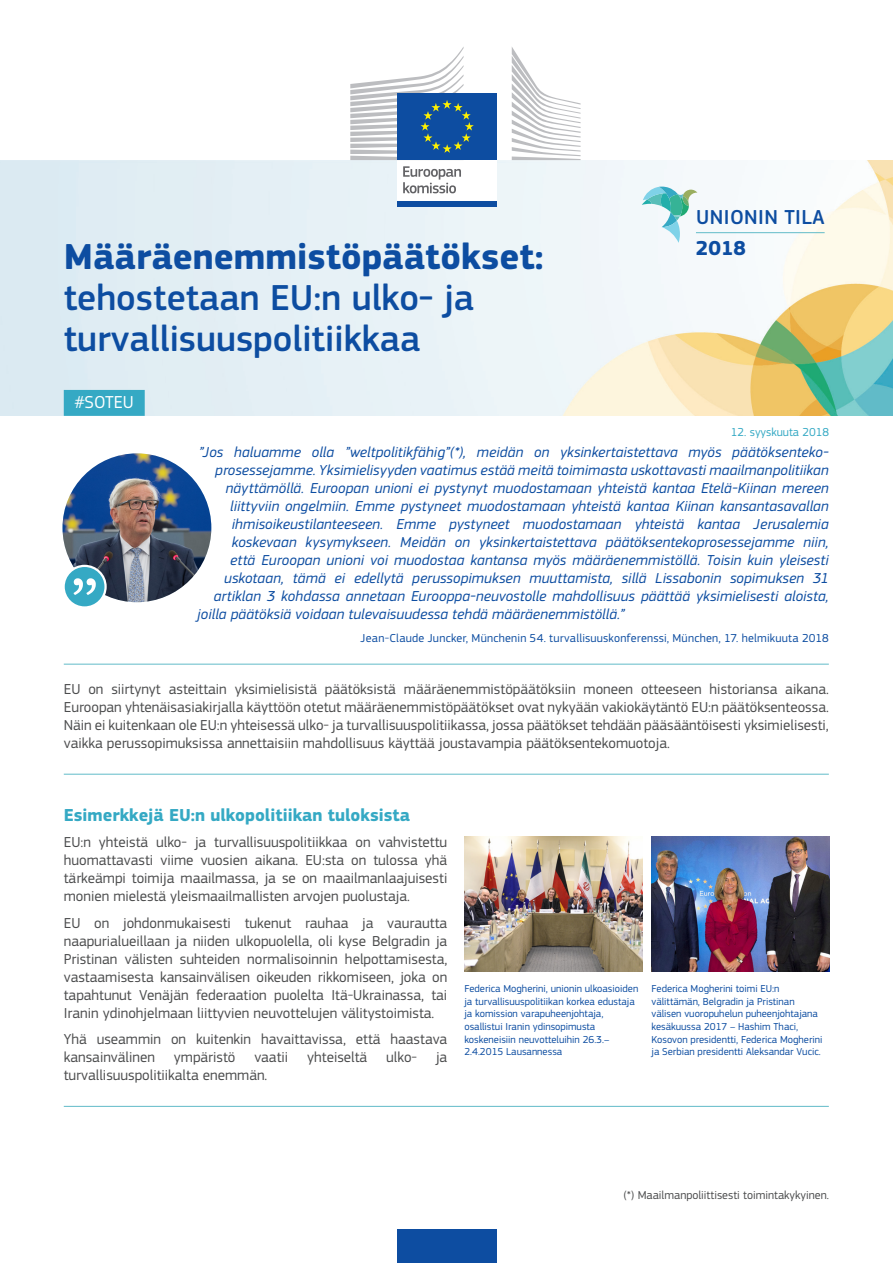
<style>
.page{position:relative;width:893px;height:1263px;background:#fff}
.page>*{position:absolute;margin:0;border:0;box-sizing:border-box;transform-origin:0 0}
.doc_title{font:500 37.5px/41.2px "EC Square Sans Pro";color:#0d4da1}
.theme1{font:500 21px "EC Square Sans Pro";letter-spacing:.02em;color:#0d4da1}
.theme2{font:700 21px "EC Square Sans Pro";color:#0d4da1}
.title_2_1{font:700 18px "EC Square Sans Pro";color:#35a9c4}
.tweet{font:18px "EC Square Sans Pro";color:#fff}
.quote{font:italic 15px "EC Square Sans Pro";letter-spacing:.005em;color:#0d4da1}
.body{font:15px/18px "EC Square Sans Pro";color:#4b4c4d;text-align:justify}
.body_inter{font:15px/18px "EC Square Sans Pro";color:#4b4c4d;text-align:justify}
.body_inter_copy{font:15px/18px "EC Square Sans Pro";color:#4b4c4d}
.quote_auth{font:12px "EC Square Sans Pro";letter-spacing:.02em;color:#0d4da1}
.note{font:12px "EC Square Sans Pro";color:#4b4c4d}
.doc_date{font:12px "EC Square Sans Pro";color:#35a9c4}
.photo_caption{font:10.5px/12.6px "EC Square Sans Pro";color:#0d4da1}
.s1{font-weight:700}
</style>
<div class="page">
<img style="left:0;top:160px;width:893px;height:256px">
<div style="left:64px;top:390px;width:81px;height:26px;background:#35a9c4"></div>
<hr style="left:696px;top:232px;width:129px;height:1px;background:#61bbc8">
<img style="left:63px;top:453px;width:148px;height:149px;border-radius:74px">
<hr style="left:64px;top:664px;width:765px;height:1px;background:#61bbc8">
<hr style="left:64px;top:774px;width:765px;height:1px;background:#61bbc8">
<hr style="left:64px;top:1106px;width:765px;height:1px;background:#61bbc8">
<svg style="left:642px;top:187px;width:55px;height:56px"></svg>
<div style="left:64px;top:566px;width:42px;height:41px;background:#35a9c4;border-radius:50%"></div>
<div style="left:63px;top:565px;width:44px;height:44px;border:2px solid #fff;border-radius:50%"></div>
<svg style="left:73px;top:578px;width:23px;height:17px"></svg>
<img style="left:464px;top:836px;width:178px;height:135px">
<img style="left:651px;top:836px;width:178px;height:135px">
<div style="left:397px;top:158px;width:100px;height:44px;background:#fff"></div>
<div style="left:397px;top:201px;width:100px;height:6px;background:#0d4da1"></div>
<svg style="left:512px;top:47px;width:69px;height:113px"></svg>
<div style="left:397px;top:94px;width:100px;height:66px;background:#0d4da1"></div>
<svg style="left:350px;top:47px;width:124px;height:113px"></svg>
<svg style="left:403px;top:166px;width:58px;height:27px"></svg>
<div style="left:397px;top:1229px;width:100px;height:34px;background:#0d4da1"></div>
<p class="doc_title" style="left:64px;top:237px;width:481px"><span class="s1">Määräenemmistöpäätökset: </span>tehostetaan EU:n ulko- ja turvallisuuspolitiikkaa</p>
<p class="tweet" style="left:75px;top:392px;width:61px">#SOTEU</p>
<p class="theme1" style="left:696px;top:205px;width:130px">UNIONIN TILA</p>
<p class="theme2" style="left:696px;top:236px;width:52px">2018</p>
<p class="doc_date" style="left:731px;top:425px;width:100px">12. syyskuuta 2018</p>
<p class="quote" style="left:199px;top:444px;width:631px">”Jos haluamme olla ”weltpolitikfähig”(*), meidän on yksinkertaistettava myös päätöksenteko-</p>
<p class="quote" style="left:215px;top:462px;width:615px">prosessejamme. Yksimielisyyden vaatimus estää meitä toimimasta uskottavasti maailmanpolitiikan</p>
<p class="quote" style="left:226px;top:480px;width:605px">näyttämöllä. Euroopan unioni ei pystynyt muodostamaan yhteistä kantaa Etelä-Kiinan mereen</p>
<p class="quote" style="left:230px;top:498px;width:600px">liittyviin ongelmiin. Emme pystyneet muodostamaan yhteistä kantaa Kiinan kansantasavallan</p>
<p class="quote" style="left:232px;top:516px;width:598px">ihmisoikeustilanteeseen. Emme pystyneet muodostamaan yhteistä kantaa Jerusalemia</p>
<p class="quote" style="left:232px;top:534px;width:598px">koskevaan kysymykseen. Meidän on yksinkertaistettava päätöksentekoprosessejamme niin,</p>
<p class="quote" style="left:230px;top:552px;width:600px">että Euroopan unioni voi muodostaa kantansa myös määräenemmistöllä. Toisin kuin yleisesti</p>
<p class="quote" style="left:224px;top:570px;width:606px">uskotaan, tämä ei edellytä perussopimuksen muuttamista, sillä Lissabonin sopimuksen 31</p>
<p class="quote" style="left:214px;top:588px;width:616px">artiklan 3 kohdassa annetaan Eurooppa-neuvostolle mahdollisuus päättää yksimielisesti aloista,</p>
<p class="quote" style="left:197px;top:606px;width:429px">joilla päätöksiä voidaan tulevaisuudessa tehdä määräenemmistöllä.”</p>
<p class="quote_auth" style="left:361px;top:631px;width:470px">Jean-Claude Juncker, Münchenin 54. turvallisuuskonferenssi, München, 17. helmikuuta 2018</p>
<p class="body_inter" style="left:64px;top:680px;width:767px">EU on siirtynyt asteittain yksimielisistä päätöksistä määräenemmistöpäätöksiin moneen otteeseen historiansa aikana.<br>Euroopan yhtenäisasiakirjalla käyttöön otetut määräenemmistöpäätökset ovat nykyään vakiokäytäntö EU:n päätöksenteossa.<br>Näin ei kuitenkaan ole EU:n yhteisessä ulko- ja turvallisuuspolitiikassa, jossa päätökset tehdään pääsääntöisesti yksimielisesti, vaikka perussopimuksissa annettaisiin mahdollisuus käyttää joustavampia päätöksentekomuotoja.</p>
<p class="title_2_1" style="left:64px;top:804px;width:348px">Esimerkkejä EU:n ulkopolitiikan tuloksista</p>
<p class="body" style="left:64px;top:833px;width:385px">EU:n yhteistä ulko- ja turvallisuuspolitiikkaa on vahvistettu huomattavasti viime vuosien aikana. EU:sta on tulossa yhä tärkeämpi toimija maailmassa, ja se on maailmanlaajuisesti monien mielestä yleismaailmallisten arvojen puolustaja.</p>
<p class="body" style="left:64px;top:914px;width:385px">EU on johdonmukaisesti tukenut rauhaa ja vaurautta naapurialueillaan ja niiden ulkopuolella, oli kyse Belgradin ja Pristinan välisten suhteiden normalisoinnin helpottamisesta, vastaamisesta kansainvälisen oikeuden rikkomiseen, joka on tapahtunut Venäjän federaation puolelta Itä-Ukrainassa, tai Iranin ydinohjelmaan liittyvien neuvottelujen välitystoimista.</p>
<p class="body_inter_copy" style="left:64px;top:1030px;width:385px">Yhä useammin on kuitenkin havaittavissa, että haastava kansainvälinen</p>
<p class="body_inter_copy" style="left:174px;top:1048px;width:63px">ympäristö</p>
<p class="body_inter_copy" style="left:254px;top:1048px;width:35px">vaatii</p>
<p class="body_inter_copy" style="left:307px;top:1048px;width:62px">yhteiseltä</p>
<p class="body_inter_copy" style="left:386px;top:1048px;width:32px">ulko-</p>
<p class="body_inter_copy" style="left:436px;top:1048px;width:13px">ja</p>
<p class="body_inter_copy" style="left:64px;top:1066px;width:205px">turvallisuuspolitiikalta enemmän.</p>
<p class="photo_caption" style="left:464px;top:982px;width:175px">Federica Mogherini, unionin ulkoasioiden ja turvallisuuspolitiikan korkea edustaja ja komission varapuheenjohtaja, osallistui Iranin ydinsopimusta koskeneisiin neuvotteluihin 26.3.– 2.4.2015 Lausannessa</p>
<p class="photo_caption" style="left:651px;top:982px;width:172px">Federica Mogherini toimi EU:n välittämän, Belgradin ja Pristinan välisen vuoropuhelun puheenjohtajana kesäkuussa 2017 – Hashim Thaci, Kosovon presidentti, Federica Mogherini ja Serbian presidentti Aleksandar Vucic.</p>
<p class="note" style="left:623px;top:1188px;width:207px">(*) Maailmanpoliittisesti toimintakykyinen.</p>
</div>
